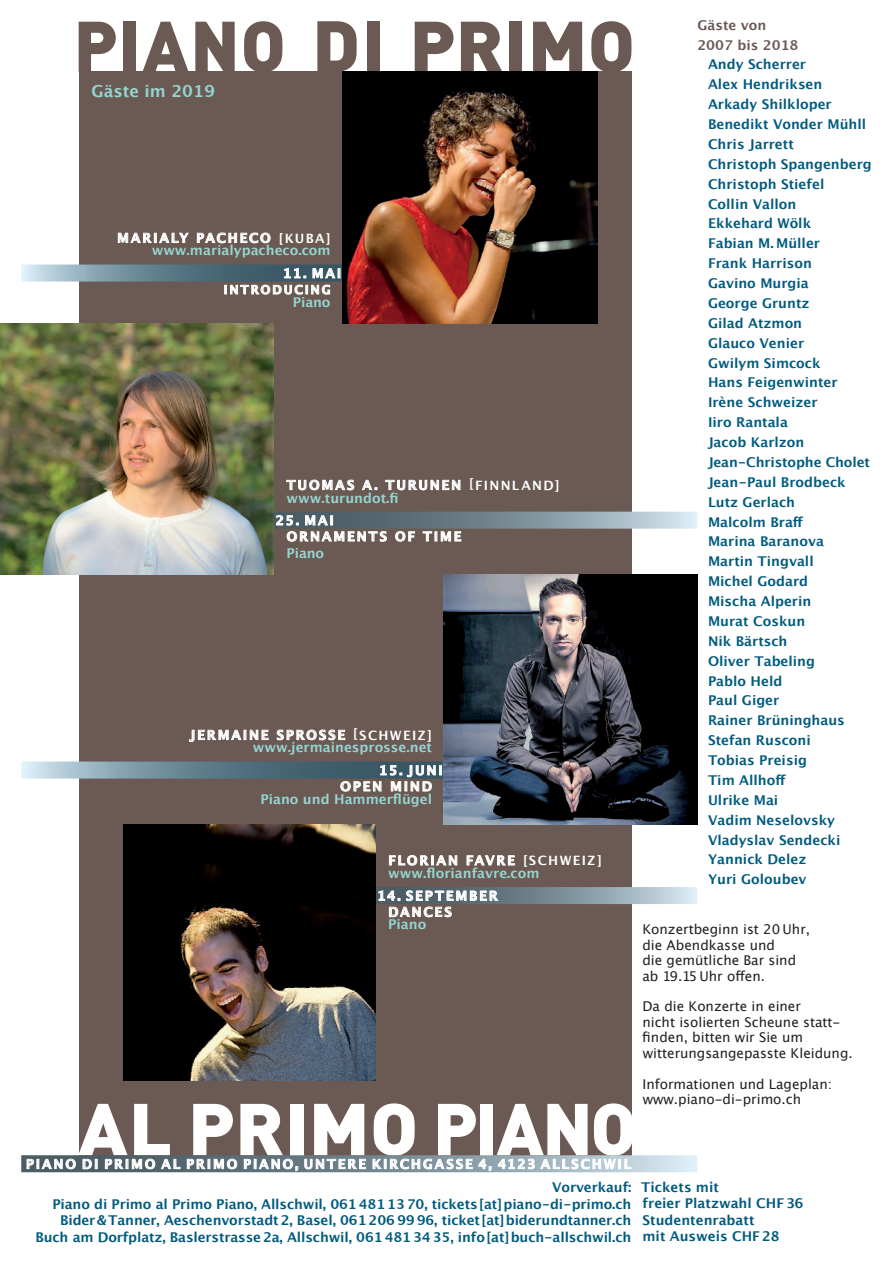
<style>
.page{position:relative;width:893px;height:1263px;background:#fff}
.page>*{position:absolute;margin:0;border:0;box-sizing:border-box;transform-origin:0 0}
.t1{font:700 16.5px "Lucida Grande";color:#96d5d2}
.t2{font:700 13.5px/19.8px "Lucida Grande";color:#005b7f}
.t3{font:13.5px/15.5px "Lucida Grande";color:#231f20}
.t4{font:700 13.5px "Lucida Grande";color:#96d5d2}
.t5{font:600 13.5px/16.5px "Lucida Sans";color:#005b7f}
.t6{font:700 13.5px/19.8px "Lucida Grande";color:#6a5a53}
.t7{font:700 12.9px/16px "Lucida Grande";letter-spacing:.15em;color:#fff}
.t8{font:700 12.9px "Lucida Grande";letter-spacing:.125em;color:#fff}
.t9{font:700 12px "Lucida Grande";letter-spacing:.155em;color:#fff}
</style>
<div class="page">
<div style="left:79px;top:72px;width:552px;height:1100px;background:#6a5a53"></div>
<div style="left:290px;top:1104px;width:13px;height:51px;background:#fff"></div>
<svg style="left:79px;top:22px;width:37px;height:50px"></svg>
<div style="left:123px;top:22px;width:13px;height:50px;background:#6a5a53"></div>
<svg style="left:142px;top:22px;width:47px;height:50px"></svg>
<svg style="left:195px;top:22px;width:40px;height:50px"></svg>
<svg style="left:244px;top:21px;width:39px;height:51px"></svg>
<svg style="left:317px;top:21px;width:40px;height:51px"></svg>
<div style="left:367px;top:21px;width:13px;height:51px;background:#6a5a53"></div>
<svg style="left:415px;top:22px;width:39px;height:49px"></svg>
<svg style="left:461px;top:22px;width:41px;height:49px"></svg>
<div style="left:509px;top:22px;width:13px;height:50px;background:#6a5a53"></div>
<svg style="left:533px;top:22px;width:49px;height:49px"></svg>
<svg style="left:591px;top:21px;width:41px;height:51px"></svg>
<svg style="left:274px;top:512px;width:423px;height:17px;background:#899ba4"></svg>
<svg style="left:286px;top:479px;width:68px;height:11px"></svg>
<svg style="left:362px;top:480px;width:15px;height:10px"></svg>
<svg style="left:385px;top:480px;width:76px;height:10px"></svg>
<svg style="left:276px;top:514px;width:111px;height:28px"></svg>
<svg style="left:395px;top:531px;width:20px;height:11px"></svg>
<svg style="left:422px;top:531px;width:40px;height:11px"></svg>
<svg style="left:21px;top:761px;width:423px;height:17px;background:#718b98"></svg>
<svg style="left:189px;top:729px;width:80px;height:13px"></svg>
<svg style="left:277px;top:729px;width:68px;height:11px"></svg>
<svg style="left:340px;top:765px;width:102px;height:27px"></svg>
<svg style="left:376px;top:887px;width:321px;height:17px;background:#8ea0aa"></svg>
<svg style="left:389px;top:855px;width:68px;height:11px"></svg>
<svg style="left:466px;top:855px;width:49px;height:11px"></svg>
<svg style="left:378px;top:890px;width:121px;height:27px"></svg>
<svg style="left:21px;top:265px;width:322px;height:17px;background:#7a95a2"></svg>
<svg style="left:118px;top:232px;width:71px;height:11px"></svg>
<svg style="left:197px;top:232px;width:74px;height:11px"></svg>
<svg style="left:224px;top:267px;width:116px;height:28px"></svg>
<svg style="left:21px;top:1155px;width:676px;height:17px;background:#95a7b0"></svg>
<svg style="left:27px;top:1104px;width:154px;height:65px"></svg>
<svg style="left:187px;top:1104px;width:111px;height:67px"></svg>
<svg style="left:304px;top:1104px;width:62px;height:65px"></svg>
<svg style="left:373px;top:1103px;width:260px;height:68px"></svg>
<img style="left:343px;top:71px;width:255px;height:252px">
<img style="left:0;top:323px;width:274px;height:251px">
<img style="left:444px;top:574px;width:253px;height:251px">
<img style="left:123px;top:825px;width:253px;height:255px">
<p class="t1" style="left:91px;top:78px;width:125px">Gäste im 2019</p>
<p class="t7" style="left:117px;top:230px;width:215px">MARIALY PACHECO [KUBA]</p>
<p class="t4" style="left:152px;top:240px;width:180px">www.marialypacheco.com</p>
<p class="t7" style="left:283px;top:265px;width:60px">11. MAI</p>
<p class="t9" style="left:224px;top:280px;width:109px">INTRODUCING</p>
<p class="t4" style="left:293px;top:291px;width:39px">Piano</p>
<p class="t7" style="left:287px;top:477px;width:274px">TUOMAS A. TURUNEN [FINNLAND]</p>
<p class="t4" style="left:287px;top:487px;width:114px">www.turundot.fi</p>
<p class="t7" style="left:287px;top:512px;width:176px;text-indent:-11px">25. MAI<br>ORNAMENTS OF TIME</p>
<p class="t4" style="left:287px;top:542px;width:39px">Piano</p>
<p class="t7" style="left:190px;top:727px;width:244px">JERMAINE SPROSSE [SCHWEIZ]</p>
<p class="t4" style="left:253px;top:737px;width:181px">www.jermainesprosse.net</p>
<p class="t7" style="left:340px;top:762px;width:104px;text-indent:39px">15. JUNI<br>OPEN MIND</p>
<p class="t4" style="left:260px;top:788px;width:173px">Piano und Hammerflügel</p>
<p class="t8" style="left:388px;top:850px;width:215px">FLORIAN FAVRE [SCHWEIZ]</p>
<p class="t4" style="left:388px;top:862px;width:153px">www.florianfavre.com</p>
<p class="t7" style="left:388px;top:888px;width:111px;text-indent:-11px">14. SEPTEMBER<br>DANCES</p>
<p class="t4" style="left:388px;top:914px;width:40px">Piano</p>
<p class="t6" style="left:697px;top:15px;width:103px">Gäste von<br>2007 bis 2018</p>
<p class="t2" style="left:708px;top:55px;width:165px">Andy Scherrer<br>Alex Hendriksen<br>Arkady Shilkloper<br>Benedikt Vonder Mühll<br>Chris Jarrett<br>Christoph Spangenberg<br>Christoph Stiefel<br>Collin Vallon<br>Ekkehard Wölk<br>Fabian M. Müller<br>Frank Harrison<br>Gavino Murgia<br>George Gruntz<br>Gilad Atzmon<br>Glauco Venier<br>Gwilym Simcock<br>Hans Feigenwinter<br>Irène Schweizer<br>Iiro Rantala<br>Jacob Karlzon<br>Jean-Christophe Cholet<br>Jean-Paul Brodbeck<br>Lutz Gerlach<br>Malcolm Braff<br>Marina Baranova<br>Martin Tingvall<br>Michel Godard<br>Mischa Alperin<br>Murat Coskun<br>Nik Bärtsch<br>Oliver Tabeling<br>Pablo Held<br>Paul Giger<br>Rainer Brüninghaus<br>Stefan Rusconi<br>Tobias Preisig<br>Tim Allhoff<br>Ulrike Mai<br>Vadim Neselovsky<br>Vladyslav Sendecki<br>Yannick Delez<br>Yuri Goloubev</p>
<p class="t3" style="left:642px;top:922px;width:169px">Konzertbeginn ist 20 Uhr, die Abendkasse und<br>die gemütliche Bar sind ab 19.15 Uhr offen.</p>
<p class="t3" style="left:642px;top:999px;width:212px">Da die Konzerte in einer<br>nicht isolierten Scheune statt&shy;finden, bitten wir Sie um witterungsangepasste Kleidung.</p>
<p class="t3" style="left:642px;top:1076px;width:191px">Informationen und Lageplan: www.piano-di-primo.ch</p>
<p class="t7" style="left:26px;top:1156px;width:607px">PIANO DI PRIMO AL PRIMO PIANO, UNTERE KIRCHGASSE 4, 4123 ALLSCHWIL</p>
<p class="t2" style="left:35px;top:1179px;width:597px;line-height:16.5px;text-align:right">Vorverkauf:<br>Piano di Primo al Primo Piano, Allschwil, 061481 13 70, tickets [at] piano-di-primo.ch Bider&amp;Tanner, Aeschenvorstadt 2, Basel, 061 206 99 96, ticket [at] biderundtanner.ch Buch am Dorfplatz, Baslerstrasse 2a, Allschwil, 061 481 34 35, info [at] buch-allschwil.ch</p>
<p class="t5" style="left:641px;top:1179px;width:164px">Tickets mit<br>freier Platzwahl CHF 36<br>Studentenrabatt<br>mit Ausweis CHF 28</p>
</div>
